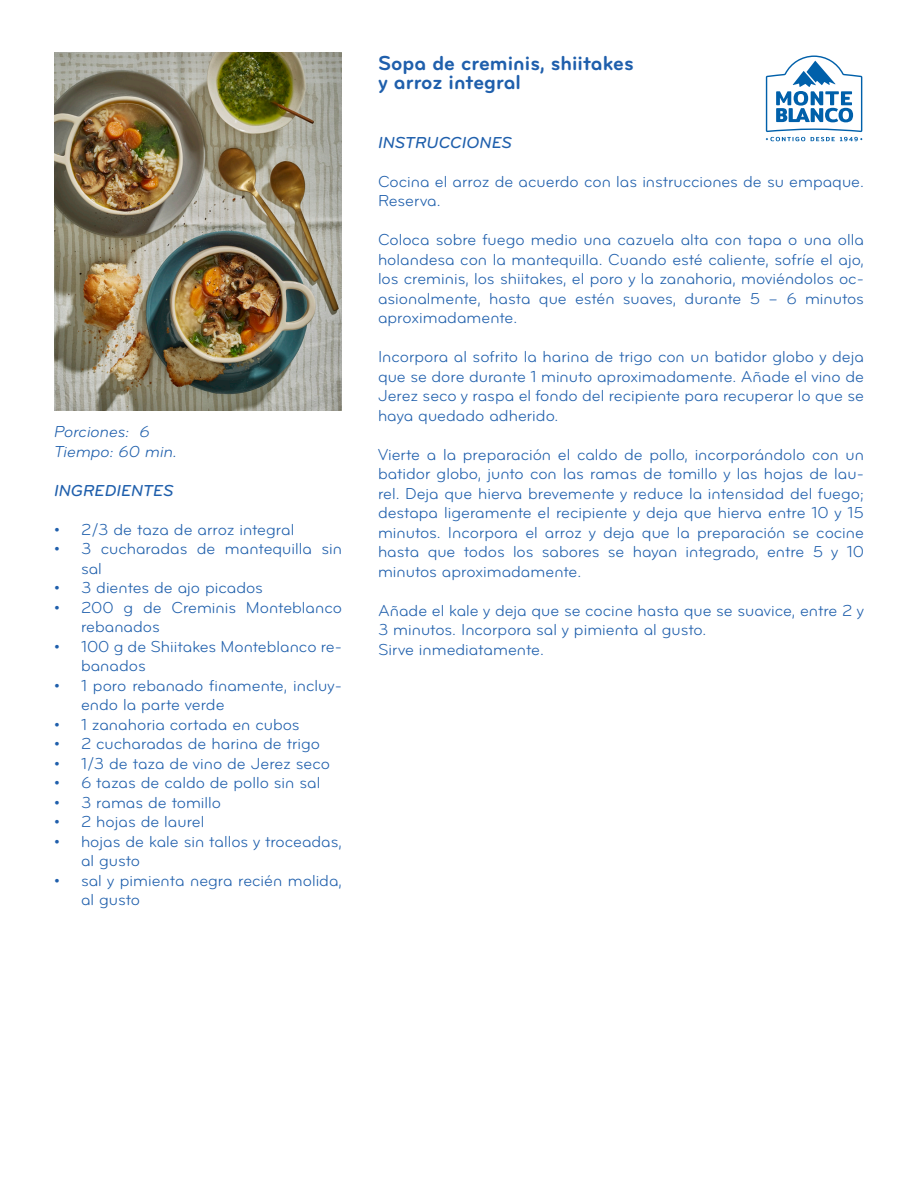
<style>
.page{position:relative;width:918px;height:1188px;background:#fff}
.page>*{position:absolute;margin:0;border:0;box-sizing:border-box;transform-origin:0 0}
.t1{font:21px "Bryant Pro Bold Alternate";color:#1f5fac}
.t2{font:16.5px/19.5px "Bryant Pro Regular Alternate";color:#1f5fac}
.t3{font:italic 500 16.5px "Bryant Pro";color:#1f5fac}
.t4{font:italic 16.5px "Bryant Pro";color:#1f5fac}
</style>
<div class="page">
<img style="left:54px;top:52px;width:288px;height:359px">
<svg style="left:766px;top:56px;width:96px;height:85px"></svg>
<p class="t4" style="left:54px;top:422px;width:97px">Porciones: 6</p>
<p class="t4" style="left:54px;top:441px;width:124px">Tiempo: 60 min.</p>
<p class="t3" style="left:54px;top:480px;width:121px">INGREDIENTES</p>
<p class="t2" style="left:54px;top:520px;width:242px">• 2/3 de taza de arroz integral</p>
<p class="t2" style="left:81px;top:539px;width:263px;text-indent:-27px">• 3 cucharadas de mantequilla sin sal</p>
<p class="t2" style="left:54px;top:578px;width:210px">• 3 dientes de ajo picados</p>
<p class="t2" style="left:81px;top:598px;width:263px;text-indent:-27px">• 200 g de Creminis Monteblanco rebanados</p>
<p class="t2" style="left:81px;top:637px;width:263px;text-indent:-27px">• 100 g de Shiitakes Monteblanco re&shy;banados</p>
<p class="t2" style="left:81px;top:676px;width:263px;text-indent:-27px">• 1 poro rebanado finamente, incluy&shy;endo la parte verde</p>
<p class="t2" style="left:54px;top:715px;width:247px">• 1 zanahoria cortada en cubos</p>
<p class="t2" style="left:54px;top:734px;width:268px">• 2 cucharadas de harina de trigo</p>
<p class="t2" style="left:54px;top:754px;width:278px">• 1/3 de taza de vino de Jerez seco</p>
<p class="t2" style="left:54px;top:773px;width:268px">• 6 tazas de caldo de pollo sin sal</p>
<p class="t2" style="left:54px;top:793px;width:169px">• 3 ramas de tomillo</p>
<p class="t2" style="left:54px;top:812px;width:152px">• 2 hojas de laurel</p>
<p class="t2" style="left:81px;top:832px;width:262px;text-indent:-27px">• hojas de kale sin tallos y troceadas, al gusto</p>
<p class="t2" style="left:81px;top:871px;width:263px;text-indent:-27px">• sal y pimienta negra recién molida, al gusto</p>
<p class="t1" style="left:378px;top:50px;width:257px">Sopa de creminis, shiitakes</p>
<p class="t1" style="left:378px;top:69px;width:145px">y arroz integral</p>
<p class="t3" style="left:378px;top:132px;width:136px">INSTRUCCIONES</p>
<p class="t2" style="left:378px;top:172px;width:488px">Cocina el arroz de acuerdo con las instrucciones de su empaque.<br>Reserva.</p>
<p class="t2" style="left:378px;top:230px;width:488px;text-align:justify">Coloca sobre fuego medio una cazuela alta con tapa o una olla holandesa con la mantequilla. Cuando esté caliente, sofríe el ajo, los creminis, los shiitakes, el poro y la zanahoria, moviéndolos oc&shy;asionalmente, hasta que estén suaves, durante 5 – 6 minutos aproximadamente.</p>
<p class="t2" style="left:378px;top:347px;width:488px;text-align:justify">Incorpora al sofrito la harina de trigo con un batidor globo y deja que se dore durante 1 minuto aproximadamente. Añade el vino de Jerez seco y raspa el fondo del recipiente para recuperar lo que se haya quedado adherido.</p>
<p class="t2" style="left:378px;top:445px;width:488px;text-align:justify">Vierte a la preparación el caldo de pollo, incorporándolo con un batidor globo, junto con las ramas de tomillo y las hojas de lau&shy;rel. Deja que hierva brevemente y reduce la intensidad del fuego; destapa ligeramente el recipiente y deja que hierva entre 10 y 15 minutos. Incorpora el arroz y deja que la preparación se cocine hasta que todos los sabores se hayan integrado, entre 5 y 10 minutos aproximadamente.</p>
<p class="t2" style="left:378px;top:601px;width:487px">Añade el kale y deja que se cocine hasta que se suavice, entre 2 y<br>3 minutos. Incorpora sal y pimienta al gusto.</p>
<p class="t2" style="left:378px;top:640px;width:167px">Sirve inmediatamente.</p>
</div>
